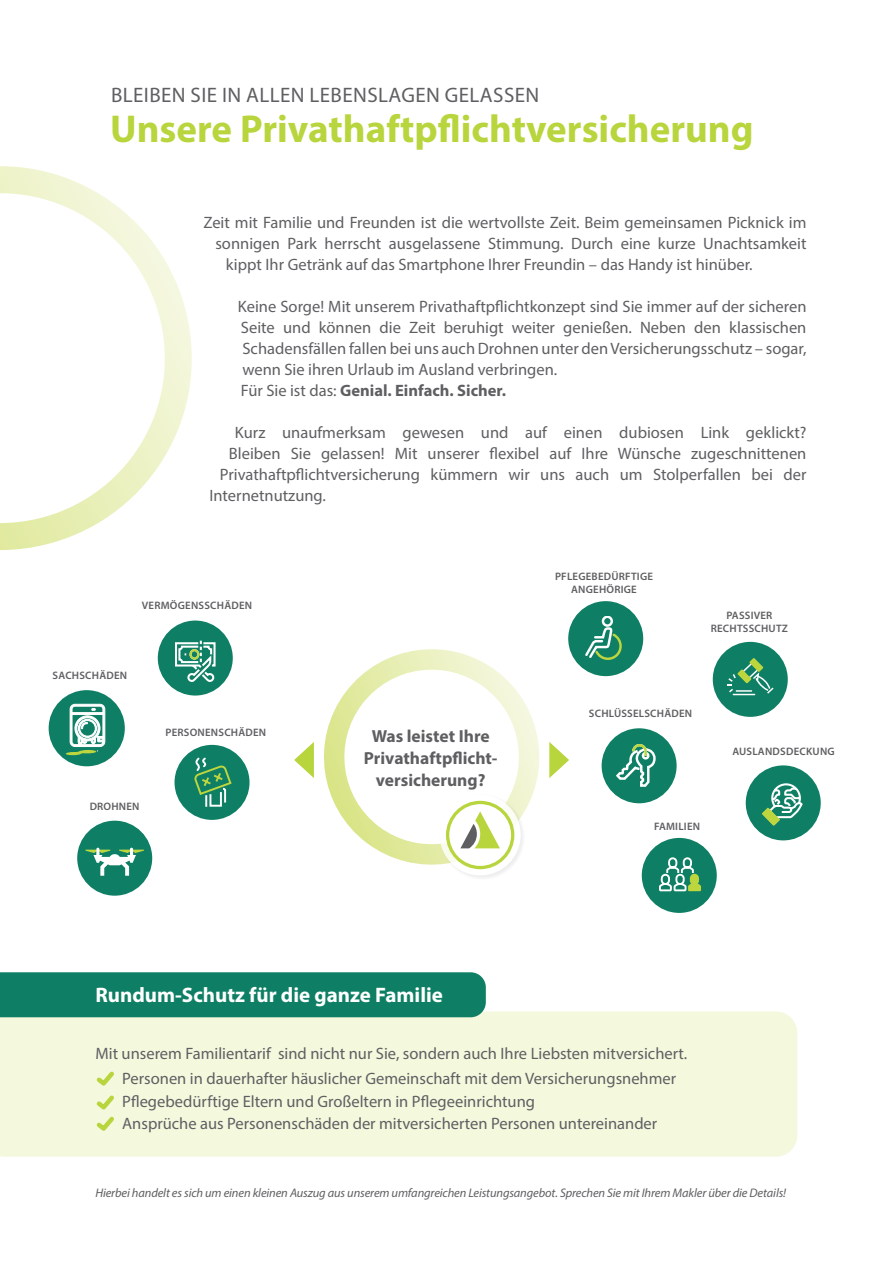
<style>
.page{position:relative;width:893px;height:1263px;background:#fff}
.page>*{position:absolute;margin:0;border:0;box-sizing:border-box;transform-origin:0 0}
.t1{font:700 39px "Myriad Pro";color:#b8d53d}
.t2{font:21px "Myriad Pro";letter-spacing:.02em;color:#5f5f62}
.t3{font:700 21px "Myriad Pro";color:#fff}
.t4{font:700 17.55px/21.9px "Myriad Pro";color:#5f5f62;text-align:center}
.t5{font:16.5px/21px "Myriad Pro";color:#5f5f62}
.t6{font:italic 12.45px "Myriad Pro";letter-spacing:-.01em;color:#5f5f62}
.t7{font:600 10.8px/13px "Myriad Pro";letter-spacing:.02em;color:#5f5f62;text-align:center}
.s1{font-weight:700}
</style>
<div class="page">
<svg style="left:324px;top:649px;width:216px;height:216px"></svg>
<div style="left:439px;top:793px;width:87px;height:87px;background:#231f20;opacity:.1"></div>
<div style="left:440px;top:794px;width:81px;height:81px;background:#fff;border-radius:50%"></div>
<svg style="left:446px;top:801px;width:68px;height:68px"></svg>
<svg style="left:294px;top:742px;width:20px;height:36px"></svg>
<svg style="left:549px;top:742px;width:20px;height:36px"></svg>
<div style="left:49px;top:690px;width:76px;height:76px;background:#0e7f65;border-radius:50%"></div>
<svg style="left:65px;top:704px;width:40px;height:52px"></svg>
<div style="left:77px;top:821px;width:75px;height:75px;background:#0e7f65;border-radius:50%"></div>
<svg style="left:86px;top:848px;width:58px;height:28px"></svg>
<div style="left:175px;top:745px;width:75px;height:75px;background:#0e7f65;border-radius:50%"></div>
<svg style="left:195px;top:756px;width:44px;height:58px"></svg>
<div style="left:158px;top:620px;width:75px;height:75px;background:#0e7f65;border-radius:50%"></div>
<svg style="left:175px;top:641px;width:40px;height:41px"></svg>
<div style="left:189px;top:649px;width:10px;height:11px;border:2px solid #bdd63e;border-radius:50%"></div>
<div style="left:568px;top:601px;width:75px;height:75px;background:#0e7f65;border-radius:50%"></div>
<div style="left:602px;top:616px;width:11px;height:11px;border:2px solid #fff;border-radius:50%"></div>
<svg style="left:586px;top:626px;width:35px;height:33px"></svg>
<div style="left:602px;top:728px;width:75px;height:75px;background:#0e7f65;border-radius:50%"></div>
<svg style="left:616px;top:744px;width:39px;height:42px"></svg>
<div style="left:746px;top:765px;width:75px;height:75px;background:#0e7f65;border-radius:50%"></div>
<svg style="left:762px;top:784px;width:40px;height:42px"></svg>
<div style="left:642px;top:838px;width:75px;height:75px;background:#0e7f65;border-radius:50%"></div>
<svg style="left:659px;top:857px;width:42px;height:34px"></svg>
<div style="left:713px;top:642px;width:75px;height:75px;background:#0e7f65;border-radius:50%"></div>
<svg style="left:727px;top:658px;width:46px;height:37px"></svg>
<svg style="left:0;top:166px;width:192px;height:384px"></svg>
<div style="left:0;top:1011px;width:797px;height:146px;background:#f4f8dd"></div>
<div style="left:0;top:972px;width:486px;height:45px;background:#0e7f64"></div>
<svg style="left:93px;top:1067px;width:25px;height:68px;background:#e9f1c1"></svg>
<p class="t2" style="left:111px;top:82px;width:430px">BLEIBEN SIE IN ALLEN LEBENSLAGEN GELASSEN</p>
<h1 class="t1" style="left:110px;top:104px;width:645px">Unsere Privathaftpflichtversicherung</h1>
<p class="t5" style="left:203px;top:212px;width:604px">Zeit mit Familie und Freunden ist die wertvollste Zeit. Beim gemeinsamen Picknick im</p>
<p class="t5" style="left:215px;top:233px;width:593px">sonnigen Park herrscht ausgelassene Stimmung. Durch eine kurze Unachtsamkeit</p>
<p class="t5" style="left:226px;top:254px;width:528px">kippt Ihr Getränk auf das Smartphone Ihrer Freundin – das Handy ist hinüber.</p>
<p class="t5" style="left:238px;top:296px;width:570px">Keine Sorge! Mit unserem Privathaftpflichtkonzept sind Sie immer auf der sicheren Seite und können die Zeit beruhigt weiter genießen. Neben den klassischen Schadensfällen fallen bei uns auch Drohnen unter den Versicherungsschutz – sogar, wenn Sie ihren Urlaub im Ausland verbringen.<br>Für Sie ist das: <span class="s1">Genial. Einfach. Sicher.</span></p>
<p class="t5" style="left:235px;top:422px;width:573px">Kurz unaufmerksam gewesen und auf einen dubiosen Link geklickt?</p>
<p class="t5" style="left:229px;top:443px;width:579px">Bleiben Sie gelassen! Mit unserer flexibel auf Ihre Wünsche zugeschnittenen</p>
<p class="t5" style="left:220px;top:464px;width:588px">Privathaftpflichtversicherung kümmern wir uns auch um Stolperfallen bei der</p>
<p class="t5" style="left:209px;top:485px;width:118px">Internetnutzung.</p>
<p class="t7" style="left:142px;top:599px;width:112px">VERMÖGENSSCHÄDEN</p>
<p class="t7" style="left:53px;top:669px;width:76px">SACHSCHÄDEN</p>
<p class="t7" style="left:166px;top:726px;width:102px">PERSONENSCHÄDEN</p>
<p class="t7" style="left:90px;top:800px;width:51px">DROHNEN</p>
<p class="t4" style="left:364px;top:724px;width:135px">Was leistet Ihre<br>Privathaftpflicht&shy;versicherung?</p>
<p class="t7" style="left:555px;top:569px;width:99px">PFLEGEBEDÜRFTIGE<br>ANGEHÖRIGE</p>
<p class="t7" style="left:711px;top:609px;width:79px">PASSIVER<br>RECHTSSCHUTZ</p>
<p class="t7" style="left:589px;top:706px;width:105px">SCHLÜSSELSCHÄDEN</p>
<p class="t7" style="left:654px;top:819px;width:48px">FAMILIEN</p>
<p class="t7" style="left:732px;top:745px;width:104px">AUSLANDSDECKUNG</p>
<p class="t3" style="left:95px;top:981px;width:349px">Rundum-Schutz für die ganze Familie</p>
<p class="t5" style="left:122px;top:1041px;width:567px;line-height:24.6px;text-indent:-27px">Mit unserem Familientarif sind nicht nur Sie, sondern auch Ihre Liebsten mitversichert.<br>Personen in dauerhafter häuslicher Gemeinschaft mit dem Versicherungsnehmer</p>
<p class="t5" style="left:122px;top:1089px;width:536px;line-height:22.5px">Pflegebedürftige Eltern und Großeltern in Pflegeeinrichtung<br>Ansprüche aus Personenschäden der mitversicherten Personen untereinander</p>
<p class="t6" style="left:95px;top:1185px;width:692px">Hierbei handelt es sich um einen kleinen Auszug aus unserem umfangreichen Leistungsangebot. Sprechen Sie mit Ihrem Makler über die Details!</p>
</div>
